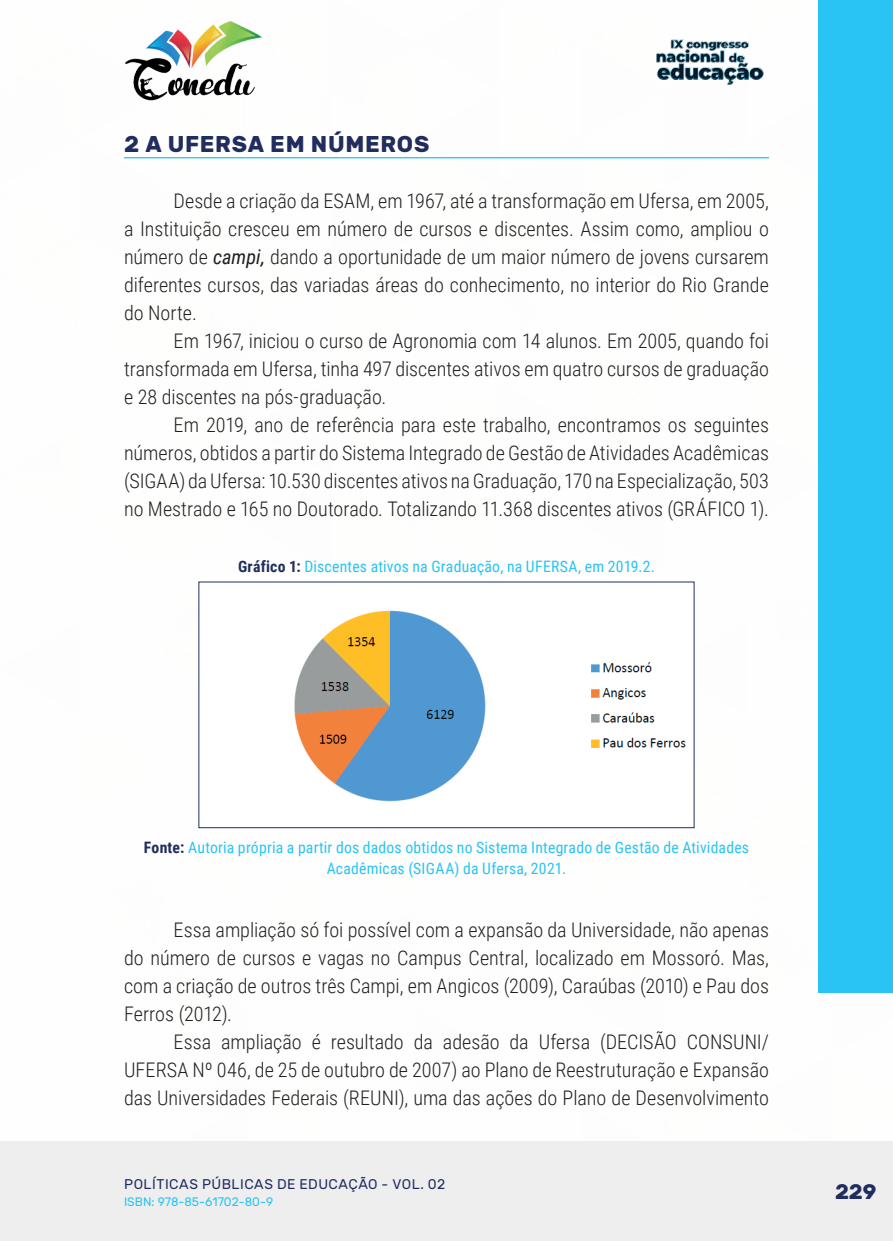
<style>
.page{position:relative;width:893px;height:1241px;background:#fff}
.page>*{position:absolute;margin:0;border:0;box-sizing:border-box;transform-origin:0 0}
._10_SUBTITULO{font:700 22.75px "Rubik";letter-spacing:.03em;color:#202d5e}
.t1{font:700 21px "Rubik";color:#202d5e}
._9_CORPO{font:300 20.12px/28px "Roboto Condensed";color:#231f20;text-align:justify}
._15_FONTES{font:15.75px/21px "Roboto Condensed";letter-spacing:.01em;color:#29c4f3;text-align:center}
._14_LEGENDAS{font:15.75px "Roboto Condensed";letter-spacing:.01em;color:#29c4f3}
.t2{font:14px "Rubik";letter-spacing:.035em;color:#202d5e}
.t3{font:12.25px "Rubik";color:#29c4f3}
.s1{font-weight:400;font-style:italic}
.s2{font-weight:700;color:#202d5e}
</style>
<div class="page">
<div style="left:0;top:1141px;width:893px;height:99px;background:#eeeeef"></div>
<div style="left:819px;top:0;width:74px;height:992px;background:#29c4f3"></div>
<img style="left:125px;top:20px;width:137px;height:81px">
<img style="left:656px;top:39px;width:108px;height:46px">
<hr style="left:124px;top:157px;width:645px;height:1px;background:#29c4f3">
<img style="left:294px;top:610px;width:392px;height:192px">
<div style="left:198px;top:581px;width:496px;height:247px;border:1px solid #202d5e"></div>
<p class="_10_SUBTITULO" style="left:124px;top:131px;width:307px">2 A UFERSA EM NÚMEROS</p>
<p class="_9_CORPO" style="left:124px;top:186px;width:646px;text-indent:50px">Desde a criação da ESAM, em 1967, até a transformação em Ufersa, em 2005, a Instituição cresceu em número de cursos e discentes. Assim como, ampliou o número de <span class="s1">campi,</span> dando a oportunidade de um maior número de jovens cursarem diferentes cursos, das variadas áreas do conhecimento, no interior do Rio Grande do Norte.</p>
<p class="_9_CORPO" style="left:124px;top:326px;width:646px;text-indent:50px">Em 1967, iniciou o curso de Agronomia com 14 alunos. Em 2005, quando foi transformada em Ufersa, tinha 497 discentes ativos em quatro cursos de graduação e 28 discentes na pós-graduação.</p>
<p class="_9_CORPO" style="left:124px;top:410px;width:646px;text-indent:50px">Em 2019, ano de referência para este trabalho, encontramos os seguintes números, obtidos a partir do Sistema Integrado de Gestão de Atividades Acadêmicas (SIGAA) da Ufersa: 10.530 discentes ativos na Graduação, 170 na Especialização, 503 no Mestrado e 165 no Doutorado. Totalizando 11.368 discentes ativos (GRÁFICO 1).</p>
<p class="_14_LEGENDAS" style="left:238px;top:555px;width:418px"><span class="s2">Gráfico 1:</span> Discentes ativos na Graduação, na UFERSA, em 2019.2.</p>
<p class="_15_FONTES" style="left:144px;top:835px;width:607px"><span class="s2">Fonte:</span> Autoria própria a partir dos dados obtidos no Sistema Integrado de Gestão de Atividades<br>Acadêmicas (SIGAA) da Ufersa, 2021.</p>
<p class="_9_CORPO" style="left:124px;top:914px;width:646px;text-indent:50px">Essa ampliação só foi possível com a expansão da Universidade, não apenas do número de cursos e vagas no Campus Central, localizado em Mossoró. Mas, com a criação de outros três Campi, em Angicos (2009), Caraúbas (2010) e Pau dos Ferros (2012).</p>
<p class="_9_CORPO" style="left:124px;top:1026px;width:646px;text-indent:50px">Essa ampliação é resultado da adesão da Ufersa (DECISÃO CONSUNI/ UFERSA Nº 046, de 25 de outubro de 2007) ao Plano de Reestruturação e Expansão das Universidades Federais (REUNI), uma das ações do Plano de Desenvolvimento</p>
<p class="t2" style="left:124px;top:1175px;width:323px">POLÍTICAS PÚBLICAS DE EDUCAÇÃO - VOL. 02</p>
<p class="t3" style="left:124px;top:1194px;width:151px">ISBN: 978-85-61702-80-9</p>
<p class="t1" style="left:835px;top:1179px;width:43px">229</p>
</div>
